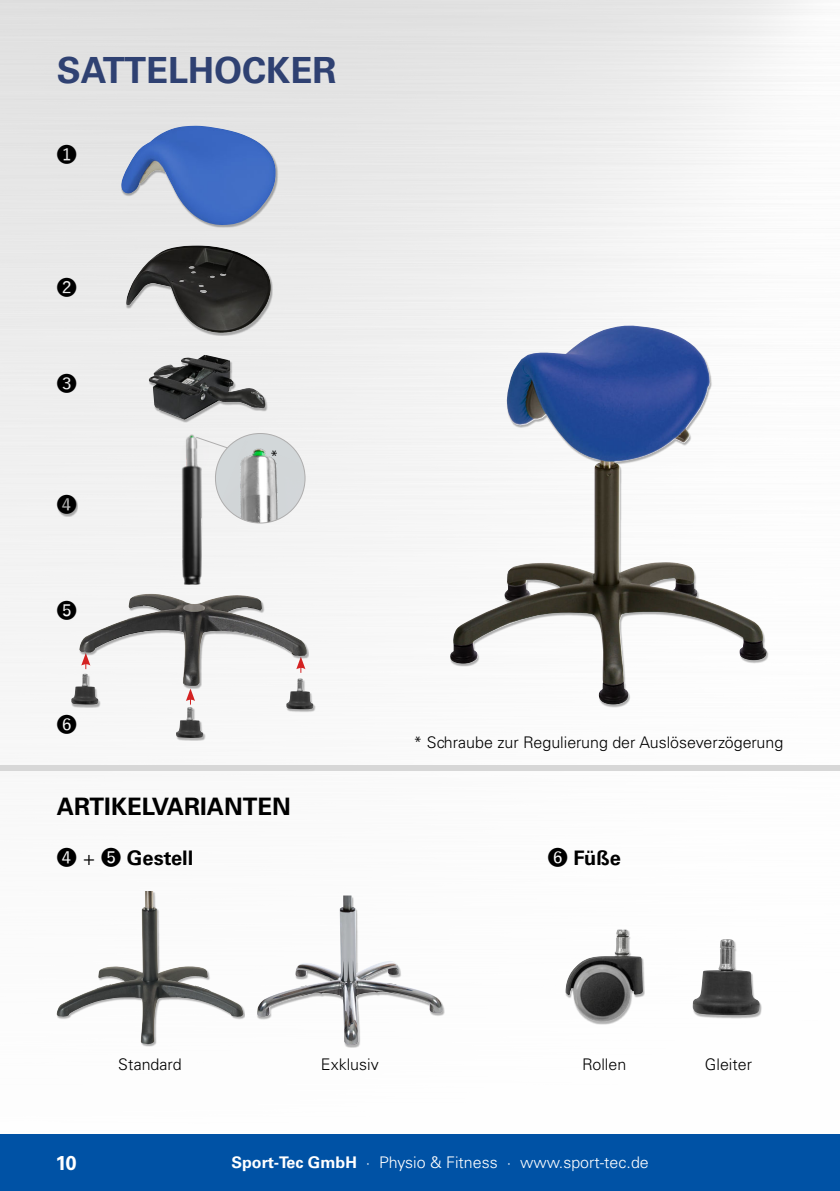
<style>
.page{position:relative;width:840px;height:1191px;background:#fff}
.page>*{position:absolute;margin:0;border:0;box-sizing:border-box;transform-origin:0 0}
.t1{font:700 36px "Univers LT Std";color:#2f4172}
.t2{font:700 24px "Univers LT Std";color:#000}
.t3{font:700 20px "Univers LT Std";color:#000}
.t4{font:20px "Yu Gothic";color:#000}
.t5{font:700 20px "Univers LT Std";color:#fff}
.t6{font:300 16px "Univers LT Std";color:#000}
.t7{font:300 16px "Univers LT Std";color:#fff}
.s1{font-family:"Yu Gothic";font-weight:400}
.s2{font-weight:300}
.s3{font-weight:700}
</style>
<div class="page">
<svg style="left:186px;top:688px;width:9px;height:16px"></svg>
<div style="left:57px;top:496px;width:21px;height:20px;background:#000;opacity:.3"></div>
<div style="left:79px;top:595px;width:230px;height:93px;background:#000;opacity:.3"></div>
<img style="left:79px;top:594px;width:227px;height:92px">
<div style="left:176px;top:707px;width:29px;height:34px;background:#000;opacity:.3"></div>
<img style="left:176px;top:707px;width:27px;height:31px">
<div style="left:71px;top:674px;width:30px;height:33px;background:#000;opacity:.3"></div>
<img style="left:71px;top:673px;width:28px;height:31px">
<div style="left:286px;top:679px;width:30px;height:33px;background:#000;opacity:.3"></div>
<img style="left:286px;top:678px;width:28px;height:31px">
<img style="left:120px;top:126px;width:157px;height:101px">
<div style="left:148px;top:356px;width:119px;height:67px;background:#000;opacity:.3"></div>
<img style="left:148px;top:355px;width:117px;height:65px">
<div style="left:126px;top:246px;width:147px;height:90px;background:#000;opacity:.3"></div>
<img style="left:126px;top:245px;width:145px;height:89px">
<div style="left:692px;top:940px;width:69px;height:78px;background:#000;opacity:.3"></div>
<img style="left:692px;top:939px;width:68px;height:76px">
<div style="left:565px;top:930px;width:79px;height:94px;background:#000;opacity:.3"></div>
<img style="left:565px;top:929px;width:77px;height:94px">
<div style="left:256px;top:896px;width:188px;height:151px;background:#000;opacity:.3"></div>
<img style="left:257px;top:895px;width:185px;height:149px">
<div style="left:56px;top:892px;width:189px;height:155px;background:#000;opacity:.3"></div>
<img style="left:57px;top:891px;width:186px;height:155px">
<img style="left:450px;top:326px;width:316px;height:378px">
<div style="left:0;top:765px;width:839px;height:6px;background:#d7d7d7"></div>
<div style="left:0;top:1134px;width:839px;height:57px;background:#0052a5"></div>
<img style="left:179px;top:431px;width:30px;height:167px">
<svg style="left:196px;top:437px;width:20px;height:13px"></svg>
<img style="left:216px;top:433px;width:89px;height:90px">
<h1 class="t1" style="left:57px;top:51px;width:281px">SATTELHOCKER</h1>
<p class="t4" style="left:57px;top:137px;width:21px">❶</p>
<p class="t4" style="left:57px;top:269px;width:21px">❷</p>
<p class="t4" style="left:57px;top:365px;width:21px">❸</p>
<p class="t4" style="left:57px;top:486px;width:21px">❹</p>
<p class="t4" style="left:57px;top:592px;width:21px">❺</p>
<p class="t4" style="left:57px;top:706px;width:21px">❻</p>
<p class="t6" style="left:270px;top:450px;width:10px">*</p>
<h2 class="t2" style="left:57px;top:794px;width:235px">ARTIKELVARIANTEN</h2>
<p class="t6" style="left:413px;top:736px;width:371px">* Schraube zur Regulierung der Auslöseverzögerung</p>
<p class="t3" style="left:57px;top:847px;width:138px"><span class="s1">❹</span> <span class="s2">+</span> <span class="s1">❺</span> Gestell</p>
<p class="t3" style="left:547px;top:847px;width:74px"><span class="s1">❻</span> Füße</p>
<p class="t6" style="left:118px;top:1058px;width:65px">Standard</p>
<p class="t6" style="left:321px;top:1058px;width:59px">Exklusiv</p>
<p class="t6" style="left:581px;top:1058px;width:46px">Rollen</p>
<p class="t6" style="left:704px;top:1058px;width:49px">Gleiter</p>
<p class="t5" style="left:66px;top:1143px;width:23px">10</p>
<p class="t5" style="left:56px;top:1152px;width:23px">10</p>
<p class="t7" style="left:231px;top:1156px;width:418px"><span class="s3">Sport-Tec GmbH</span> ∙ Physio &amp; Fitness ∙ www.sport-tec.de</p>
</div>
